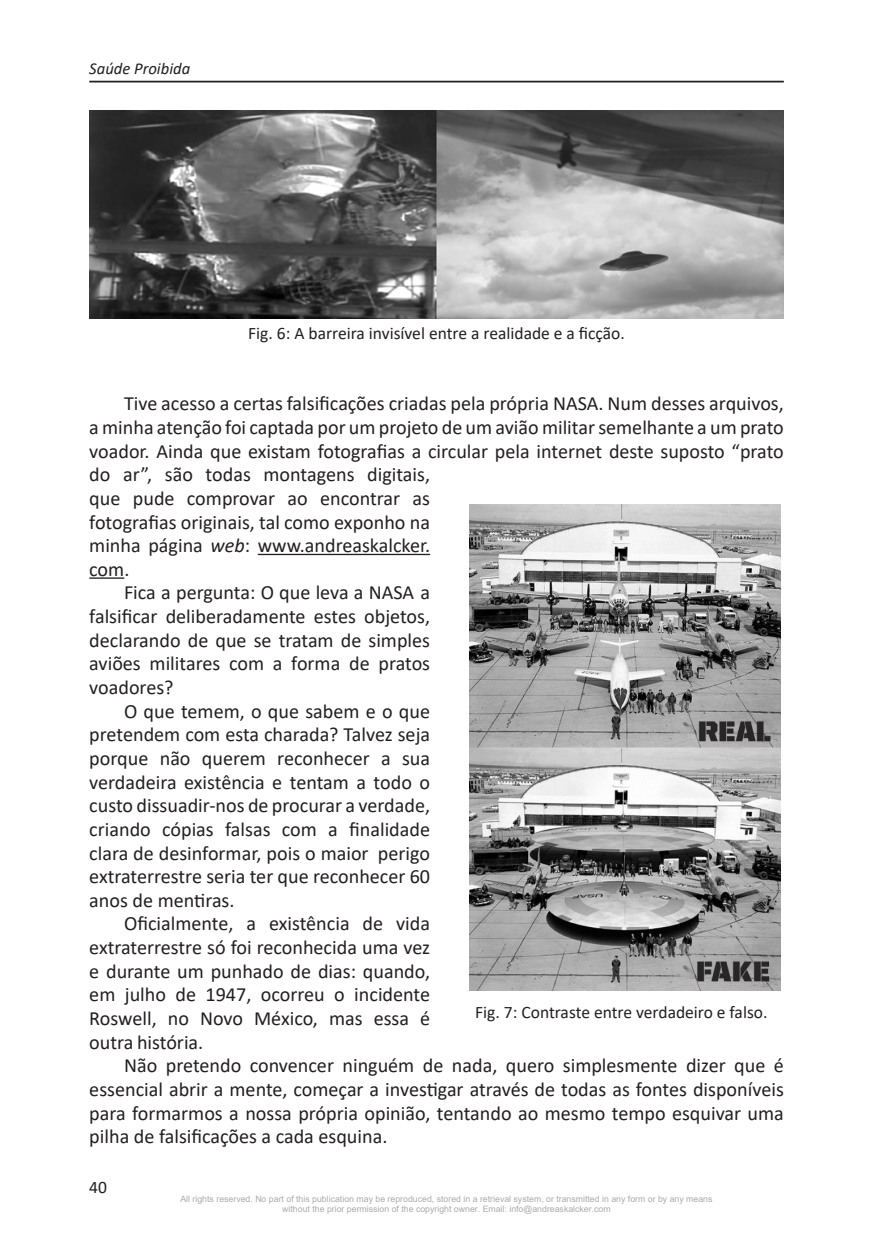
<style>
.page{position:relative;width:893px;height:1241px;background:#fff}
.page>*{position:absolute;margin:0;border:0;box-sizing:border-box;transform-origin:0 0}
.t1{font:20.12px/23.6px "Calibri";color:#231f20;text-align:justify}
.t2{font:17.5px "Calibri";color:#231f20}
.t3{font:italic 16.62px "Calibri";color:#231f20}
.t4{font:8.75px/10.5px "Arial";color:#ababab;text-align:center}
.s1{font-style:italic}
</style>
<div class="page">
<hr style="left:89px;top:81px;width:695px;height:1px;background:#231f20">
<hr style="left:258px;top:553px;width:172px;height:2px;background:#231f20">
<hr style="left:89px;top:577px;width:35px;height:1px;background:#231f20">
<img style="left:89px;top:111px;width:695px;height:207px">
<img style="left:470px;top:504px;width:310px;height:485px">
<p class="t3" style="left:89px;top:57px;width:102px">Saúde Proibida</p>
<p class="t2" style="left:248px;top:321px;width:378px">Fig. 6: A barreira invisível entre a realidade e a ficção.</p>
<p class="t1" style="left:89px;top:391px;width:696px;text-align:left;text-indent:35px">Tive acesso a certas falsificações criadas pela própria NASA. Num desses arquivos, a minha atenção foi captada por um projeto de um avião militar semelhante a um prato voador. Ainda que existam fotografias a circular pela internet deste suposto “prato do ar”, são todas montagens digitais,<br>que pude comprovar ao encontrar as<br>fotografias originais, tal como exponho na<br>minha página <span class="s1">web</span>: www.andreaskalcker.<br>com.</p>
<p class="t1" style="left:89px;top:580px;width:342px;text-indent:35px">Fica a pergunta: O que leva a NASA a falsificar deliberadamente estes objetos, declarando de que se tratam de simples aviões militares com a forma de pratos voadores?</p>
<p class="t1" style="left:89px;top:698px;width:342px;text-indent:35px">O que temem, o que sabem e o que pretendem com esta charada? Talvez seja porque não querem reconhecer a sua verdadeira existência e tentam a todo o custo dissuadir-nos de procurar a verdade, criando cópias falsas com a finalidade clara de desinformar, pois o maior perigo extraterrestre seria ter que reconhecer 60 anos de mentiras.</p>
<p class="t1" style="left:89px;top:911px;width:342px;text-indent:35px">Oficialmente, a existência de vida extraterrestre só foi reconhecida uma vez e durante um punhado de dias: quando, em julho de 1947, ocorreu o incidente Roswell, no Novo México, mas essa é outra história.</p>
<p class="t1" style="left:89px;top:1053px;width:696px;text-indent:35px">Não pretendo convencer ninguém de nada, quero simplesmente dizer que é essencial abrir a mente, começar a investigar através de todas as fontes disponíveis para formarmos a nossa própria opinião, tentando ao mesmo tempo esquivar uma pilha de falsificações a cada esquina.</p>
<p class="t2" style="left:475px;top:999px;width:294px">Fig. 7: Contraste entre verdadeiro e falso.</p>
<p class="t2" style="left:89px;top:1174px;width:19px">40</p>
<p class="t4" style="left:180px;top:1192px;width:534px">All rights reserved. No part of this publication may be reproduced, stored in a retrieval system, or transmitted in any form or by any means without the prior permission of the copyright owner. Email: info@andreaskalcker.com</p>
</div>
